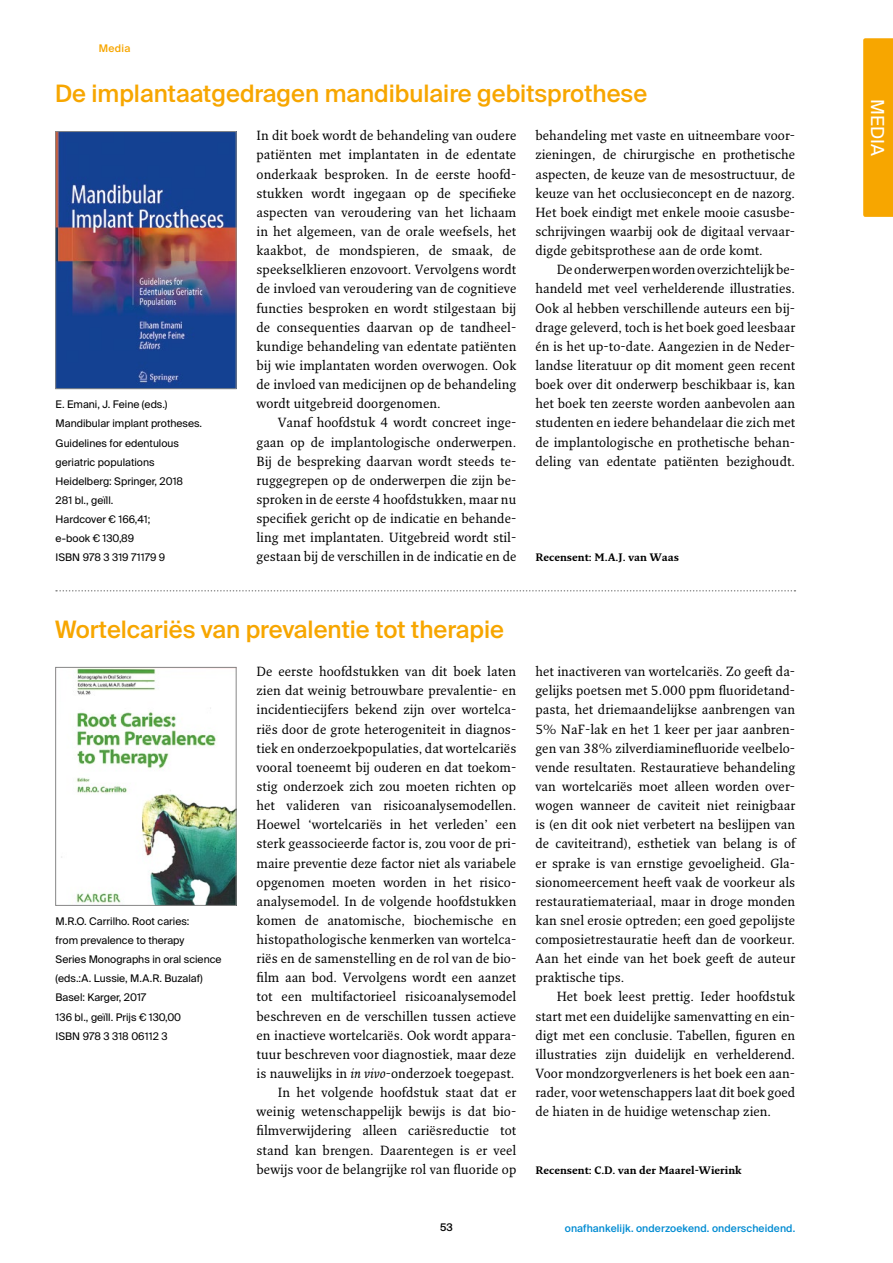
<style>
.page{position:relative;width:893px;height:1263px;background:#fff}
.page>*{position:absolute;margin:0;border:0;box-sizing:border-box;transform-origin:0 0}
.t1{font:500 24px "Suisse Intl";color:#f7a600}
.t2{font:18px "Suisse Intl";color:#fff}
.t3{font:12.9px/19.2px "Fresco Plus Pro";letter-spacing:.01em;color:#000;text-align:justify}
.t4{font:10.5px/19.2px "Suisse Intl";color:#000}
.t5{font:700 10.5px "Fresco Plus Pro";color:#000}
.t6{font:500 10.5px "Suisse Intl";letter-spacing:.01em;color:#008bd2}
.t7{font:500 10.5px "Suisse Intl";letter-spacing:.025em;color:#f7a600}
.t8{font:500 10.5px "Suisse Intl";color:#000}
.s1{font-style:italic}
</style>
<div class="page">
<img style="left:57px;top:133px;width:178px;height:254px">
<div style="left:55px;top:131px;width:182px;height:258px;border:1px solid #878787"></div>
<img style="left:61px;top:669px;width:174px;height:235px">
<div style="left:55px;top:667px;width:182px;height:239px;border:1px solid #878787"></div>
<svg style="left:56px;top:590px;width:739px;height:1px"></svg>
<div style="left:863px;top:38px;width:30px;height:179px;background:#f7a600"></div>
<p class="t7" style="left:99px;top:43px;width:33px">Media</p>
<h1 class="t1" style="left:55px;top:80px;width:593px">De implantaatgedragen mandibulaire gebitsprothese</h1>
<p class="t4" style="left:56px;top:395px;width:148px">E. Emani, J. Feine (eds.)<br>Mandibular implant protheses.<br>Guidelines for edentulous geriatric populations<br>Heidelberg: Springer, 2018<br>281 bl., geïll.<br>Hardcover € 166,41;<br>e-book € 130,89<br>ISBN 978 3 319 71179 9</p>
<p class="t3" style="left:257px;top:126px;width:261px">In dit boek wordt de behandeling van oudere patiënten met implantaten in de edentate onderkaak besproken. In de eerste hoofd&shy;stukken wordt ingegaan op de specifieke aspecten van veroudering van het lichaam in het algemeen, van de orale weefsels, het kaakbot, de mondspieren, de smaak, de speekselklieren enzovoort. Vervolgens wordt de invloed van veroudering van de cognitieve functies besproken en wordt stilgestaan bij de consequenties daarvan op de tandheel&shy;kundige behandeling van edentate patiënten bij wie implantaten worden overwogen. Ook de invloed van medicijnen op de behandeling wordt uitgebreid doorgenomen.</p>
<p class="t3" style="left:257px;top:413px;width:261px;text-indent:21px">Vanaf hoofdstuk 4 wordt concreet inge&shy;gaan op de implantologische onderwerpen.<br>Bij de bespreking daarvan wordt steeds te&shy;ruggegrepen op de onderwerpen die zijn be&shy;sproken in de eerste 4 hoofdstukken, maar nu specifiek gericht op de indicatie en behande&shy;ling met implantaten. Uitgebreid wordt stil&shy;gestaan bij de verschillen in de indicatie en de</p>
<p class="t3" style="left:535px;top:126px;width:261px">behandeling met vaste en uitneembare voor&shy;zieningen, de chirurgische en prothetische aspecten, de keuze van de mesostructuur, de keuze van het occlusieconcept en de nazorg.<br>Het boek eindigt met enkele mooie casusbe&shy;schrijvingen waarbij ook de digitaal vervaar&shy;digde gebitsprothese aan de orde komt.</p>
<p class="t3" style="left:535px;top:260px;width:261px;text-indent:21px">De onderwerpen worden overzichtelijk be&shy;handeld met veel verhelderende illustraties.<br>Ook al hebben verschillende auteurs een bij&shy;drage geleverd, toch is het boek goed leesbaar én is het up-to-date. Aangezien in de Neder&shy;landse literatuur op dit moment geen recent boek over dit onderwerp beschikbaar is, kan het boek ten zeerste worden aanbevolen aan studenten en iedere behandelaar die zich met de implantologische en prothetische behan&shy;deling van edentate patiënten bezighoudt.</p>
<p class="t5" style="left:535px;top:551px;width:145px">Recensent: M.A.J. van Waas</p>
<h1 class="t1" style="left:55px;top:615px;width:450px">Wortelcariës van prevalentie tot therapie</h1>
<p class="t4" style="left:56px;top:912px;width:167px">M.R.O. Carrilho. Root caries:<br>from prevalence to therapy<br>Series Monographs in oral science (eds.:A. Lussie, M.A.R. Buzalaf)<br>Basel: Karger, 2017<br>136 bl., geïll. Prijs € 130,00<br>ISBN 978 3 318 06112 3</p>
<p class="t3" style="left:257px;top:662px;width:261px;text-align:right">De eerste hoofdstukken van dit boek laten zien dat weinig betrouwbare prevalentie- en incidentiecijfers bekend zijn over wortelca&shy;riës door de grote heterogeniteit in diagnos&shy;tiek en onderzoekpopulaties, dat wortelcariës vooral toeneemt bij ouderen en dat toekom&shy;stig onderzoek zich zou moeten richten op het valideren van risicoanalysemodellen.<br>Hoewel ‘wortelcariës in het verleden’ een sterk geassocieerde factor is, zou voor de pri&shy;maire preventie deze factor niet als variabele opgenomen moeten worden in het risico&shy;analysemodel. In de volgende hoofdstukken komen de anatomische, biochemische en histopathologische kenmerken van wortelca&shy;riës en de samenstelling en de rol van de bio&shy;film aan bod. Vervolgens wordt een aanzet tot een multifactorieel risicoanalysemodel beschreven en de verschillen tussen actieve en inactieve wortelcariës. Ook wordt appara&shy;tuur beschreven voor diagnostiek, maar deze is nauwelijks in <span class="s1">in vivo</span>-onderzoek toegepast.<br>In het volgende hoofdstuk staat dat er weinig wetenschappelijk bewijs is dat bio&shy;filmverwijdering alleen cariësreductie tot stand kan brengen. Daarentegen is er veel bewijs voor de belangrijke rol van fluoride op</p>
<p class="t3" style="left:535px;top:662px;width:261px">het inactiveren van wortelcariës. Zo geeft da&shy;gelijks poetsen met 5.000 ppm fluoridetand&shy;pasta, het driemaandelijkse aanbrengen van 5% NaF-lak en het 1 keer per jaar aanbren&shy;gen van 38% zilverdiaminefluoride veelbelo&shy;vende resultaten. Restauratieve behandeling van wortelcariës moet alleen worden over&shy;wogen wanneer de caviteit niet reinigbaar is (en dit ook niet verbetert na beslijpen van de caviteitrand), esthetiek van belang is of er sprake is van ernstige gevoeligheid. Gla&shy;sionomeercement heeft vaak de voorkeur als restauratiemateriaal, maar in droge monden kan snel erosie optreden; een goed gepolijste composietrestauratie heeft dan de voorkeur.<br>Aan het einde van het boek geeft de auteur praktische tips.</p>
<p class="t3" style="left:535px;top:987px;width:261px;text-indent:21px">Het boek leest prettig. Ieder hoofdstuk start met een duidelijke samenvatting en ein&shy;digt met een conclusie. Tabellen, figuren en illustraties zijn duidelijk en verhelderend.<br>Voor mondzorgverleners is het boek een aan&shy;rader, voor wetenschappers laat dit boek goed de hiaten in de huidige wetenschap zien.</p>
<p class="t5" style="left:535px;top:1163px;width:208px">Recensent: C.D. van der Maarel-Wierink</p>
<p class="t8" style="left:440px;top:1221px;width:14px">53</p>
<p class="t6" style="left:565px;top:1222px;width:232px">onafhankelijk. onderzoekend. onderscheidend.</p>
<h2 class="t2" style="left:888px;top:99px;width:59px;rotate:90deg">MEDIA</h2>
</div>
